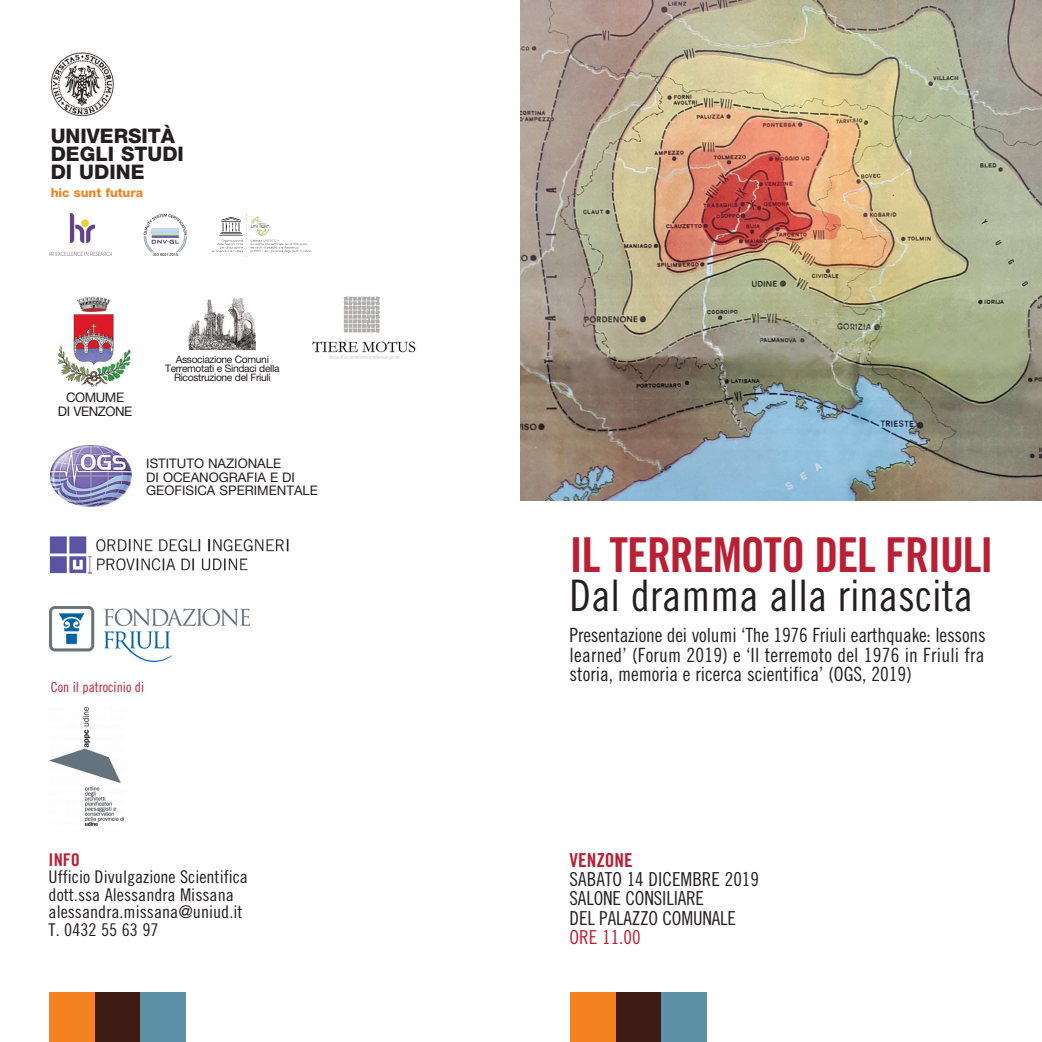
<style>
.page{position:relative;width:1042px;height:1042px;background:#fff}
.page>*{position:absolute;margin:0;border:0;box-sizing:border-box;transform-origin:0 0}
.t1{font:48.12px "Trade Gothic LT Std Bd Cn 20";letter-spacing:-.025em;color:#ba1f33}
.t2{font:43.4px "Trade Gothic LT Std Cn 18";color:#231f20}
.t3{font:800 20.12px/17.7px "Helvetica Neue LT Std";color:#231f20}
.t4{font:19.6px/19.6px "Trade Gothic LT Std Cn 18";color:#231f20;text-align:justify}
.t5{font:19.25px/19.2px "Trade Gothic LT Std Cn 18";letter-spacing:-.01em;color:#231f20}
.t6{font:19.25px "Trade Gothic LT Std Cn 18";color:#ba1f33}
.t7{font:19.25px "Trade Gothic LT Std Bd Cn 20";color:#ba1f33}
.t8{font:17.5px "Trade Gothic LT Std Cn 18";color:#231f20;scale:1.04 1}
.t9{font:17.5px "Trade Gothic LT Std Bd Cn 20";color:#ba1f33;scale:1.04 1}
.t10{font:14px "Trade Gothic LT Std Cn 18";color:#ba1f33}
.t11{font:13.3px/13.3px "Helvetica Neue LT Std";color:#231f20}
.t12{font:13.3px "Helvetica Neue LT Std";letter-spacing:-.035em;color:#231f20}
.t13{font:800 12.42px "Helvetica Neue LT Std";color:#f58220}
.t14{font:10.33px/9.3px "Helvetica Neue LT Std";letter-spacing:-.035em;color:#231f20;text-align:center}
</style>
<div class="page">
<img style="left:521px;top:0;width:521px;height:501px">
<img style="left:51px;top:52px;width:63px;height:65px">
<div style="left:50px;top:992px;width:45px;height:50px;background:#f58220"></div>
<div style="left:95px;top:992px;width:45px;height:50px;background:#3f1b15"></div>
<div style="left:140px;top:992px;width:45px;height:50px;background:#5d91a7"></div>
<div style="left:570px;top:992px;width:46px;height:50px;background:#f58220"></div>
<div style="left:616px;top:992px;width:45px;height:50px;background:#3f1b15"></div>
<div style="left:661px;top:992px;width:45px;height:50px;background:#5d91a7"></div>
<img style="left:50px;top:445px;width:82px;height:62px">
<img style="left:50px;top:213px;width:61px;height:42px">
<img style="left:49px;top:606px;width:201px;height:56px">
<img style="left:143px;top:213px;width:44px;height:43px">
<img style="left:49px;top:536px;width:240px;height:38px">
<img style="left:212px;top:213px;width:99px;height:40px">
<img style="left:57px;top:296px;width:74px;height:91px">
<img style="left:189px;top:298px;width:66px;height:51px">
<img style="left:312px;top:296px;width:104px;height:64px">
<img style="left:50px;top:708px;width:73px;height:117px">
<p class="t3" style="left:51px;top:128px;width:135px">UNIVERSITÀ<br>DEGLI STUDI<br>DI UDINE</p>
<p class="t13" style="left:51px;top:185px;width:94px">hic sunt futura</p>
<p class="t11" style="left:66px;top:391px;width:60px">COMUME</p>
<p class="t12" style="left:58px;top:403px;width:76px">DI VENZONE</p>
<p class="t14" style="left:165px;top:355px;width:116px">Associazione Comuni<br>Terremotati e Sindaci della<br>Ricostruzione del Friuli</p>
<p class="t11" style="left:146px;top:457px;width:173px">ISTITUTO NAZIONALE<br>DI OCEANOGRAFIA E DI<br>GEOFISICA SPERIMENTALE</p>
<p class="t10" style="left:51px;top:682px;width:95px">Con il patrocinio di</p>
<p class="t9" style="left:49px;top:853px;width:32px">INFO</p>
<p class="t8" style="left:49px;top:870px;width:193px">Ufficio Divulgazione Scientifica</p>
<p class="t8" style="left:49px;top:888px;width:180px">dott.ssa Alessandra Missana</p>
<p class="t8" style="left:49px;top:905px;width:188px">alessandra.missana@uniud.it</p>
<p class="t8" style="left:49px;top:923px;width:107px">T. 0432 55 63 97</p>
<p class="t1" style="left:569px;top:537px;width:425px">IL TERREMOTO DEL FRIULI</p>
<p class="t2" style="left:569px;top:580px;width:405px">Dal dramma alla rinascita</p>
<p class="t4" style="left:569px;top:628px;width:418px">Presentazione dei volumi ‘The 1976 Friuli earthquake: lessons learned’ (Forum 2019) e ‘Il terremoto del 1976 in Friuli fra storia, memoria e ricerca scientifica’ (OGS, 2019)</p>
<p class="t7" style="left:569px;top:853px;width:65px">VENZONE</p>
<p class="t5" style="left:569px;top:872px;width:191px">SABATO 14 DICEMBRE 2019</p>
<p class="t5" style="left:569px;top:891px;width:168px">SALONE CONSILIARE<br>DEL PALAZZO COMUNALE</p>
<p class="t6" style="left:569px;top:930px;width:72px">ORE 11.00</p>
</div>
